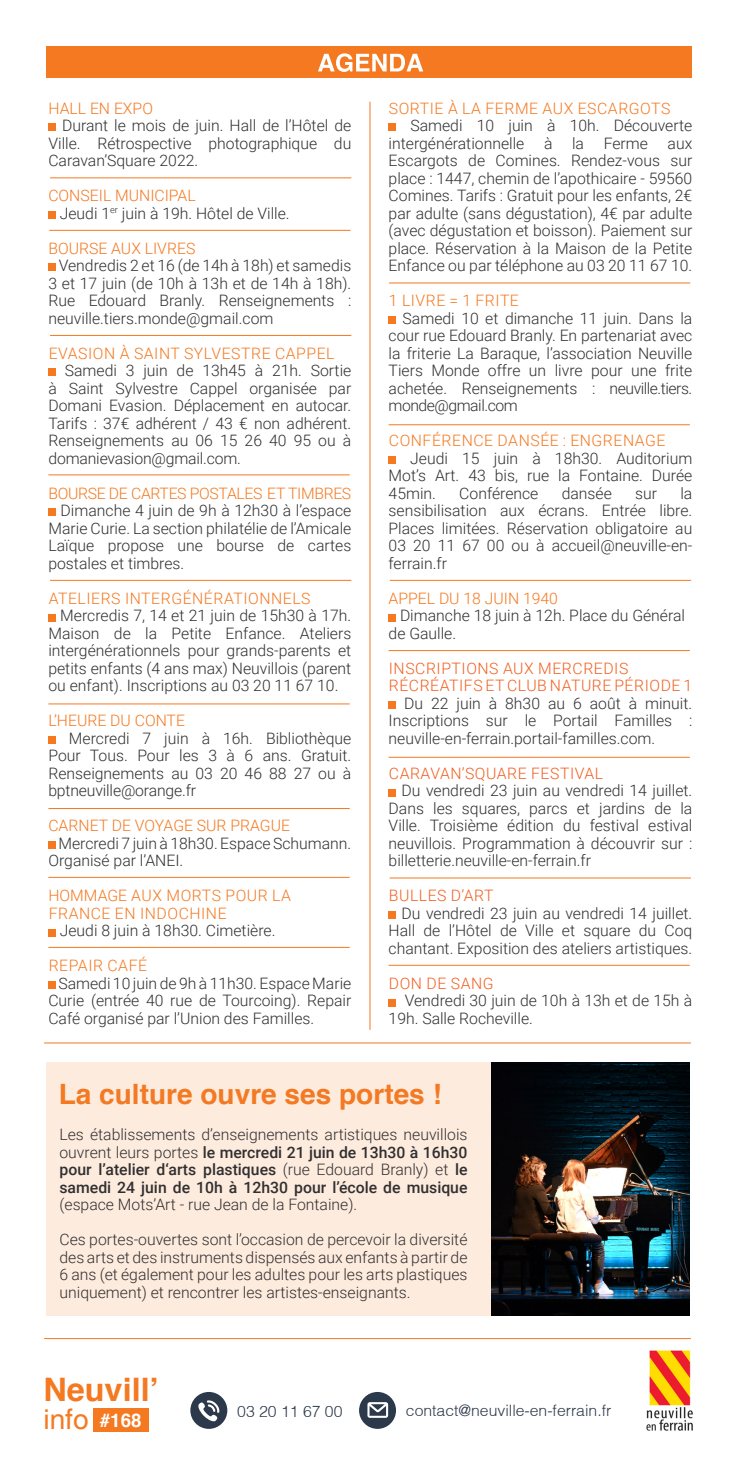
<style>
.page{position:relative;width:735px;height:1474px;background:#fff}
.page>*{position:absolute;margin:0;border:0;box-sizing:border-box;transform-origin:0 0}
.t1{font:700 32.38px "Helvetica";color:#f47921}
.t2{font:700 28px "Helvetica";color:#f47923}
.t3{font:28px "Helvetica";color:#f47921}
.t4{font:700 18.72px "Helvetica";color:#fff}
.t5{font:300 15.75px/17.5px "Roboto";color:#312f30;text-align:justify}
.t6{font:300 15.75px "Roboto";letter-spacing:.025em;color:#f47921}
.t7{font:300 15.75px/17.5px "Roboto";letter-spacing:.035em;color:#f26021}
.t8{font:300 15.75px "Roboto";color:#f47921}
.t9{font:300 15.75px "Helvetica";color:#2c394a}
.t10{font:300 15.75px "Roboto";letter-spacing:-.02em;color:#f47921}
.s1{font-weight:500}
</style>
<div class="page">
<div style="left:48px;top:123px;width:8px;height:8px;background:#f47921"></div>
<div style="left:48px;top:211px;width:8px;height:8px;background:#f47921"></div>
<div style="left:48px;top:263px;width:8px;height:8px;background:#f47921"></div>
<div style="left:48px;top:368px;width:8px;height:8px;background:#f47921"></div>
<div style="left:48px;top:508px;width:8px;height:8px;background:#f47921"></div>
<div style="left:48px;top:613px;width:8px;height:8px;background:#f47921"></div>
<div style="left:48px;top:736px;width:8px;height:8px;background:#f47921"></div>
<div style="left:48px;top:841px;width:8px;height:8px;background:#f47921"></div>
<div style="left:48px;top:928px;width:8px;height:8px;background:#f47921"></div>
<div style="left:48px;top:981px;width:8px;height:8px;background:#f47921"></div>
<div style="left:388px;top:123px;width:8px;height:8px;background:#f47921"></div>
<div style="left:388px;top:316px;width:8px;height:8px;background:#f47921"></div>
<div style="left:388px;top:456px;width:8px;height:8px;background:#f47921"></div>
<div style="left:388px;top:613px;width:8px;height:8px;background:#f47921"></div>
<div style="left:388px;top:701px;width:8px;height:8px;background:#f47921"></div>
<div style="left:388px;top:788px;width:8px;height:8px;background:#f47921"></div>
<div style="left:388px;top:911px;width:8px;height:8px;background:#f47921"></div>
<div style="left:388px;top:998px;width:8px;height:8px;background:#f47921"></div>
<div style="left:93px;top:1407px;width:55px;height:24px;background:#f47921"></div>
<div style="left:359px;top:1391px;width:37px;height:37px;background:#2c394a;border-radius:50%"></div>
<svg style="left:367px;top:1402px;width:21px;height:15px"></svg>
<div style="left:190px;top:1391px;width:37px;height:37px;background:#2c394a;border-radius:50%"></div>
<svg style="left:198px;top:1400px;width:21px;height:22px"></svg>
<img style="left:646px;top:1350px;width:47px;height:81px">
<hr style="left:44px;top:1338px;width:646px;height:1px;background:#f47923">
<hr style="left:44px;top:1042px;width:646px;height:1px;background:#f47923">
<hr style="left:50px;top:335px;width:301px;height:1px;background:#f47921">
<hr style="left:49px;top:230px;width:301px;height:1px;background:#f47921">
<hr style="left:389px;top:282px;width:301px;height:1px;background:#f47921">
<hr style="left:50px;top:177px;width:301px;height:1px;background:#f47921">
<hr style="left:369px;top:102px;width:1px;height:927px;background:#f47921">
<div style="left:46px;top:46px;width:645px;height:32px;background:#f47921"></div>
<svg style="left:318px;top:53px;width:105px;height:19px"></svg>
<hr style="left:48px;top:474px;width:301px;height:1px;background:#f47921">
<hr style="left:48px;top:877px;width:301px;height:1px;background:#f47921">
<div style="left:46px;top:1062px;width:643px;height:253px;background:#fdebde"></div>
<img style="left:491px;top:1062px;width:198px;height:253px">
<hr style="left:50px;top:580px;width:301px;height:1px;background:#f47921">
<hr style="left:48px;top:703px;width:301px;height:1px;background:#f47921">
<hr style="left:48px;top:808px;width:301px;height:1px;background:#f47921">
<hr style="left:48px;top:947px;width:301px;height:1px;background:#f47921">
<hr style="left:388px;top:424px;width:301px;height:1px;background:#f47921">
<hr style="left:389px;top:580px;width:301px;height:1px;background:#f47921">
<hr style="left:388px;top:650px;width:301px;height:1px;background:#f47921">
<hr style="left:388px;top:756px;width:301px;height:1px;background:#f47921">
<hr style="left:389px;top:877px;width:301px;height:1px;background:#f47921">
<hr style="left:388px;top:964px;width:301px;height:1px;background:#f47921">
<p class="t8" style="left:48px;top:97px;width:106px">HALL EN EXPO</p>
<p class="t5" style="left:48px;top:116px;width:304px;text-indent:14px">Durant le mois de juin. Hall de l’Hôtel de Ville. Rétrospective photographique du Caravan’Square 2022.</p>
<p class="t8" style="left:48px;top:184px;width:149px">CONSEIL MUNICIPAL</p>
<p class="t5" style="left:60px;top:204px;width:231px">Jeudi 1<sup>er</sup> juin à 19h. Hôtel de Ville.</p>
<p class="t8" style="left:48px;top:237px;width:148px">BOURSE AUX LIVRES</p>
<p class="t5" style="left:48px;top:256px;width:304px;text-indent:10px">Vendredis 2 et 16 (de 14h à 18h) et samedis 3 et 17 juin (de 10h à 13h et de 14h à 18h).<br>Rue Edouard Branly. Renseignements : neuville.tiers.monde@gmail.com</p>
<p class="t6" style="left:49px;top:342px;width:287px">EVASION À SAINT SYLVESTRE CAPPEL</p>
<p class="t5" style="left:48px;top:361px;width:304px;text-indent:16px">Samedi 3 juin de 13h45 à 21h. Sortie à Saint Sylvestre Cappel organisée par Domani Evasion. Déplacement en autocar.<br>Tarifs : 37€ adhérent / 43 € non adhérent.<br>Renseignements au 06 15 26 40 95 ou à domanievasion@gmail.com.</p>
<p class="t10" style="left:48px;top:482px;width:304px">BOURSE DE CARTES POSTALES ET TIMBRES</p>
<p class="t5" style="left:61px;top:501px;width:292px">Dimanche 4 juin de 9h à 12h30 à l’espace</p>
<p class="t5" style="left:48px;top:519px;width:304px">Marie Curie. La section philatélie de l’Amicale</p>
<p class="t5" style="left:48px;top:536px;width:304px">Laïque propose une bourse de cartes</p>
<p class="t5" style="left:48px;top:554px;width:137px">postales et timbres.</p>
<p class="t6" style="left:49px;top:587px;width:263px">ATELIERS INTERGÉNÉRATIONNELS</p>
<p class="t5" style="left:48px;top:606px;width:304px;text-indent:12px">Mercredis 7, 14 et 21 juin de 15h30 à 17h.<br>Maison de la Petite Enfance. Ateliers intergénérationnels pour grands-parents et petits enfants (4 ans max) Neuvillois (parent ou enfant). Inscriptions au 03 20 11 67 10.</p>
<p class="t8" style="left:48px;top:709px;width:138px">L’HEURE DU CONTE</p>
<p class="t5" style="left:48px;top:729px;width:304px;text-indent:21px">Mercredi 7 juin à 16h. Bibliothèque Pour Tous. Pour les 3 à 6 ans. Gratuit.<br>Renseignements au 03 20 46 88 27 ou à bptneuville@orange.fr</p>
<p class="t8" style="left:48px;top:814px;width:243px">CARNET DE VOYAGE SUR PRAGUE</p>
<p class="t5" style="left:48px;top:834px;width:304px;text-indent:10px">Mercredi 7 juin à 18h30. Espace Schumann.<br>Organisé par l’ANEI.</p>
<p class="t6" style="left:48px;top:884px;width:244px">HOMMAGE AUX MORTS POUR LA</p>
<p class="t6" style="left:49px;top:902px;width:179px">FRANCE EN INDOCHINE</p>
<p class="t5" style="left:60px;top:921px;width:217px">Jeudi 8 juin à 18h30. Cimetière.</p>
<p class="t6" style="left:49px;top:954px;width:100px">REPAIR CAFÉ</p>
<p class="t5" style="left:48px;top:974px;width:304px;text-indent:10px">Samedi 10 juin de 9h à 11h30. Espace Marie Curie (entrée 40 rue de Tourcoing). Repair Café organisé par l’Union des Familles.</p>
<p class="t6" style="left:388px;top:97px;width:283px">SORTIE À LA FERME AUX ESCARGOTS</p>
<p class="t5" style="left:388px;top:116px;width:305px;text-indent:22px">Samedi 10 juin à 10h. Découverte intergénérationnelle à la Ferme aux Escargots de Comines. Rendez-vous sur place : 1447, chemin de l’apothicaire - 59560<br>Comines. Tarifs : Gratuit pour les enfants, 2€ par adulte (sans dégustation), 4€ par adulte (avec dégustation et boisson). Paiement sur place. Réservation à la Maison de la Petite Enfance ou par téléphone au 03 20 11 67 10.</p>
<p class="t6" style="left:388px;top:289px;width:131px">1 LIVRE = 1 FRITE</p>
<p class="t5" style="left:388px;top:309px;width:305px;text-indent:14px">Samedi 10 et dimanche 11 juin. Dans la cour rue Edouard Branly. En partenariat avec la friterie La Baraque, l’association Neuville Tiers Monde offre un livre pour une frite achetée. Renseignements : neuville.tiers. monde@gmail.com</p>
<p class="t6" style="left:388px;top:429px;width:278px">CONFÉRENCE DANSÉE : ENGRENAGE</p>
<p class="t5" style="left:388px;top:449px;width:305px;text-indent:22px">Jeudi 15 juin à 18h30. Auditorium Mot’s Art. 43 bis, rue la Fontaine. Durée 45min.</p>
<p class="t5" style="left:459px;top:484px;width:81px">Conférence</p>
<p class="t5" style="left:561px;top:484px;width:52px">dansée</p>
<p class="t5" style="left:634px;top:484px;width:23px">sur</p>
<p class="t5" style="left:388px;top:484px;width:305px;text-indent:291px">la sensibilisation aux écrans. Entrée libre.<br>Places limitées. Réservation obligatoire au 03 20 11 67 00 ou à accueil@neuville-en&shy;ferrain.fr</p>
<p class="t8" style="left:388px;top:587px;width:171px">APPEL DU 18 JUIN 1940</p>
<p class="t5" style="left:400px;top:606px;width:286px">Dimanche 18 juin à 12h. Place du Général</p>
<p class="t5" style="left:388px;top:624px;width:69px">de Gaulle.</p>
<p class="t7" style="left:388px;top:659px;width:304px">INSCRIPTIONS AUX MERCREDIS<br>RÉCRÉATIFS ET CLUB NATURE PÉRIODE 1</p>
<p class="t5" style="left:388px;top:694px;width:305px;text-indent:15px">Du 22 juin à 8h30 au 6 août à minuit.<br>Inscriptions sur le Portail Familles : neuville-en-ferrain.portail-familles.com.</p>
<p class="t7" style="left:388px;top:764px;width:216px">CARAVAN’SQUARE FESTIVAL</p>
<p class="t5" style="left:388px;top:781px;width:305px;text-indent:13px">Du vendredi 23 juin au vendredi 14 juillet.<br>Dans les squares, parcs et jardins de la Ville. Troisième édition du festival estival neuvillois. Programmation à découvrir sur : billetterie.neuville-en-ferrain.fr</p>
<p class="t7" style="left:388px;top:886px;width:106px">BULLES D’ART</p>
<p class="t5" style="left:388px;top:904px;width:305px;text-indent:13px">Du vendredi 23 juin au vendredi 14 juillet.<br>Hall de l’Hôtel de Ville et square du Coq chantant. Exposition des ateliers artistiques.</p>
<p class="t7" style="left:388px;top:974px;width:106px">DON DE SANG</p>
<p class="t5" style="left:388px;top:991px;width:305px;text-indent:16px">Vendredi 30 juin de 10h à 13h et de 15h à<br>19h. Salle Rocheville.</p>
<p class="t2" style="left:59px;top:1071px;width:384px">La culture ouvre ses portes !</p>
<p class="t5" style="left:59px;top:1125px;width:409px">Les établissements d’enseignements artistiques neuvillois ouvrent leurs portes <span class="s1">le mercredi 21 juin de 13h30 à 16h30 pour l’atelier d‘arts plastiques</span> (rue Edouard Branly) et <span class="s1">le samedi 24 juin de 10h à 12h30 pour l’école de musique </span>(espace Mots’Art - rue Jean de la Fontaine).</p>
<p class="t5" style="left:59px;top:1230px;width:409px">Ces portes-ouvertes sont l’occasion de percevoir la diversité des arts et des instruments dispensés aux enfants à partir de 6 ans (et également pour les adultes pour les arts plastiques uniquement) et rencontrer les artistes-enseignants.</p>
<p class="t1" style="left:43px;top:1363px;width:117px">Neuvill’</p>
<p class="t3" style="left:43px;top:1402px;width:47px">info</p>
<p class="t4" style="left:100px;top:1404px;width:43px">#168</p>
<p class="t9" style="left:237px;top:1400px;width:107px">03 20 11 67 00</p>
<p class="t9" style="left:406px;top:1400px;width:207px">contact@neuville-en-ferrain.fr</p>
</div>
